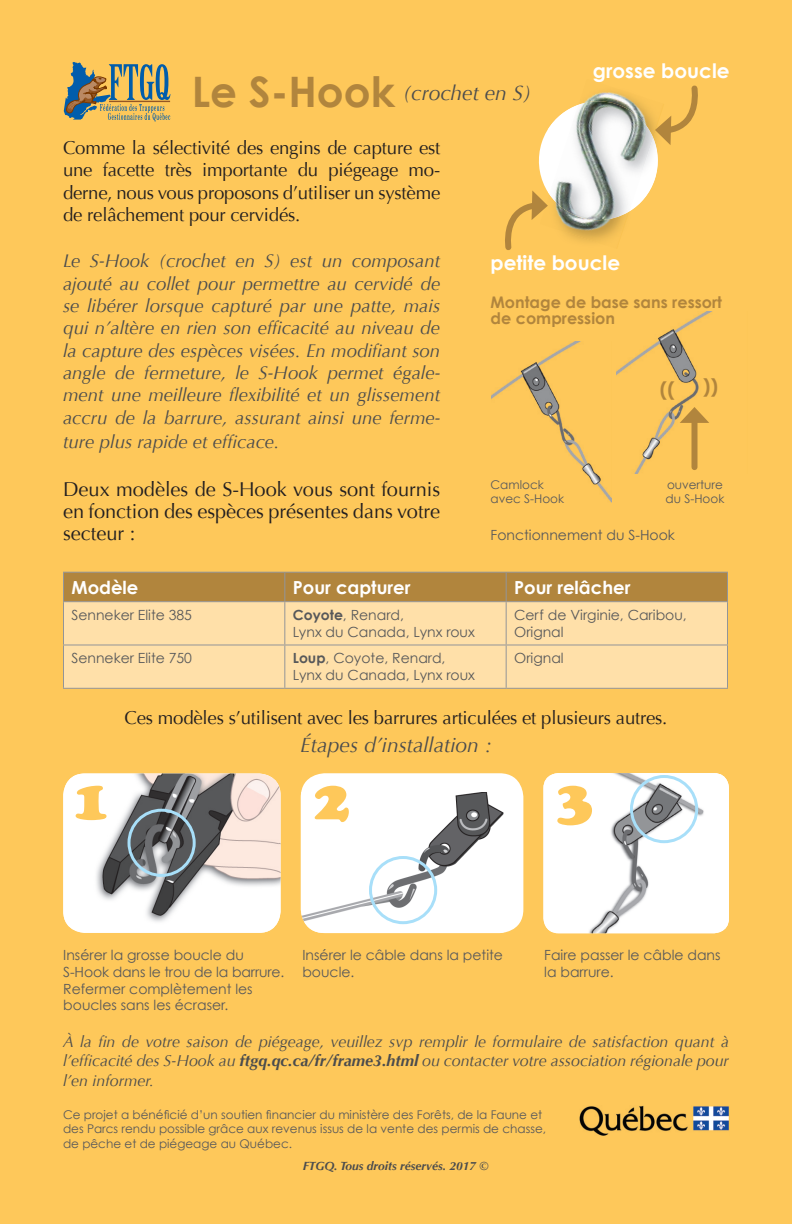
<style>
.page{position:relative;width:792px;height:1224px;background:#fec85a}
.page>*{position:absolute;margin:0;border:0;box-sizing:border-box;transform-origin:0 0}
.t1{font:900 60px "Cooper";color:#fec85a}
.t2{font:700 42px "Century Gothic";color:#b1853d}
.t3{font:italic 21px "Optima";color:#4b4c4d}
.t4{font:20px/22.4px "Optima";color:#231f20;text-align:justify}
.t5{font:700 20px "Century Gothic";color:#fff}
.t6{font:700 20px "Century Gothic";color:#b1853d}
.t7{font:italic 18.6px/22.6px "Optima";color:#4b4c4d;text-align:justify}
.t8{font:18.6px/22.4px "Optima";letter-spacing:-.01em;color:#231f20;text-align:justify}
.t9{font:700 18px "Century Gothic";color:#fff}
.t10{font:italic 16px/19.2px "Optima";color:#4b4c4d;text-align:justify}
.t11{font:700 16px/16px "Century Gothic";color:#b1853d}
.t12{font:14px/16.8px "Century Gothic";color:#57585a}
.t13{font:12px/14.4px "Century Gothic";color:#57585a}
.t14{font:italic 700 12px "Optima";color:#4b4c4d}
.s1{font-weight:700}
</style>
<div class="page">
<div style="left:301px;top:773px;width:222px;height:160px;background:#fff;border-radius:24px"></div>
<img style="left:301px;top:792px;width:203px;height:141px">
<svg style="left:64px;top:62px;width:106px;height:60px"></svg>
<hr style="left:109px;top:101px;width:61px;height:1px;background:#945623">
<img style="left:580px;top:1106px;width:150px;height:30px">
<svg style="left:63px;top:774px;width:218px;height:159px;background:#c8c5c4"></svg>
<img style="left:543px;top:773px;width:186px;height:160px">
<svg style="left:505px;top:85px;width:193px;height:165px"></svg>
<img style="left:492px;top:341px;width:119px;height:161px">
<img style="left:616px;top:312px;width:95px;height:162px">
<div style="left:692px;top:417px;width:6px;height:50px;background:#b1853d"></div>
<svg style="left:680px;top:407px;width:29px;height:16px"></svg>
<div style="left:128px;top:809px;width:68px;height:68px;border:3px solid #a8dff9;border-radius:50%"></div>
<div style="left:64px;top:602px;width:663px;height:86px;background:#ffe0a9"></div>
<div style="left:63px;top:572px;width:665px;height:29px;background:#b1853d"></div>
<hr style="left:63px;top:601px;width:222px;height:1px;background:#939598">
<hr style="left:63px;top:602px;width:1px;height:42px;background:#939598">
<hr style="left:285px;top:601px;width:221px;height:1px;background:#939598">
<hr style="left:284px;top:602px;width:1px;height:42px;background:#939598">
<hr style="left:506px;top:601px;width:222px;height:1px;background:#939598">
<hr style="left:506px;top:602px;width:1px;height:42px;background:#939598">
<hr style="left:727px;top:602px;width:1px;height:42px;background:#939598">
<hr style="left:63px;top:644px;width:222px;height:1px;background:#939598">
<hr style="left:63px;top:645px;width:1px;height:43px;background:#939598">
<hr style="left:285px;top:644px;width:221px;height:1px;background:#939598">
<hr style="left:284px;top:645px;width:1px;height:43px;background:#939598">
<hr style="left:506px;top:644px;width:222px;height:1px;background:#939598">
<hr style="left:506px;top:645px;width:1px;height:43px;background:#939598">
<hr style="left:727px;top:645px;width:1px;height:43px;background:#939598">
<hr style="left:63px;top:688px;width:222px;height:1px;background:#939598">
<hr style="left:285px;top:688px;width:221px;height:1px;background:#939598">
<hr style="left:506px;top:688px;width:222px;height:1px;background:#939598">
<div style="left:630px;top:775px;width:68px;height:68px;border:3px solid #a8dff9;border-radius:50%"></div>
<div style="left:369px;top:856px;width:68px;height:68px;border:3px solid #a8dff9;border-radius:50%"></div>
<p class="t5" style="left:593px;top:58px;width:138px">grosse boucle</p>
<h2 class="t2" style="left:192px;top:65px;width:205px">Le S-Hook</h2>
<p class="t8" style="left:63px;top:137px;width:379px">Comme la sélectivité des engins de capture est une fa cette très importante du piégeage mo&shy;derne, nous vous proposons d’utiliser un système de relâchement pour cervidés.</p>
<p class="t7" style="left:63px;top:250px;width:379px">Le S-Hook (crochet en S) est un composant ajouté au collet pour permettre au cervidé de se libé rer lorsque capturé par une patte, mais qui n’altère en rien son efficacité au niveau de la capture des espèces visées. En modi fiant son angle de fermeture, le S-Hook permet égale&shy;ment une meilleure flexibilité et un glissement accru de la barrure, assurant ainsi une ferme&shy;ture plus rapide et efficace.</p>
<p class="t4" style="left:63px;top:478px;width:379px">Deux modèles de S-Hook vous sont fournis en fonction des espèces présentes dans votre secteur :</p>
<p class="t3" style="left:403px;top:80px;width:130px">(crochet en S)</p>
<p class="t5" style="left:491px;top:250px;width:131px">petite boucle</p>
<p class="t11" style="left:491px;top:294px;width:233px">Montage de base sans ressort de compression</p>
<p class="t6" style="left:660px;top:376px;width:17px">((</p>
<p class="t6" style="left:718px;top:402px;width:17px;rotate:-180deg">((</p>
<p class="t13" style="left:491px;top:477px;width:75px">Camlock avec S-Hook</p>
<p class="t13" style="left:666px;top:477px;width:60px">ouverture du S-Hook</p>
<p class="t12" style="left:491px;top:526px;width:186px">Fonctionnement du S-Hook</p>
<p class="t9" style="left:72px;top:576px;width:68px">Modèle</p>
<p class="t9" style="left:293px;top:576px;width:119px">Pour capturer</p>
<p class="t9" style="left:514px;top:576px;width:118px">Pour relâcher</p>
<p class="t12" style="left:72px;top:607px;width:122px">Senneker Elite 385</p>
<p class="t12" style="left:293px;top:607px;width:184px"><span class="s1">Coyote</span>, Renard,<br>Lynx du Canada, Lynx roux</p>
<p class="t12" style="left:514px;top:607px;width:174px">Cerf de Virginie, Caribou,<br>Orignal</p>
<p class="t12" style="left:72px;top:650px;width:122px">Senneker Elite 750</p>
<p class="t12" style="left:293px;top:650px;width:184px"><span class="s1">Loup</span>, Coyote, Renard,<br>Lynx du Canada, Lynx roux</p>
<p class="t12" style="left:514px;top:650px;width:51px">Orignal</p>
<p class="t8" style="left:125px;top:707px;width:544px">Ces modèles s’utilisent avec les barrures articulées et plusieurs autres.</p>
<p class="t3" style="left:300px;top:733px;width:193px">Étapes d’installation :</p>
<h1 class="t1" style="left:73px;top:764px;width:37px">1</h1>
<h1 class="t1" style="left:314px;top:764px;width:37px">2</h1>
<h1 class="t1" style="left:557px;top:764px;width:37px">3</h1>
<p class="t12" style="left:63px;top:946px;width:223px">Insérer la grosse boucle du<br>S-Hook dans le trou de la barrure.<br>Refermer complètement les boucles sans les écraser.</p>
<p class="t12" style="left:302px;top:946px;width:202px">Insérer le câble dans la petite boucle.</p>
<p class="t12" style="left:544px;top:946px;width:178px">Faire passer le câble dans la barrure.</p>
<p class="t10" style="left:63px;top:1032px;width:667px">À la fin de votre saison de piégeage, veuillez svp remplir le formulaire de satisfaction quant à l’efficacité des S-Hook au <span class="s1">ftgq.qc.ca/fr/frame3.html</span> ou contacter votre association régionale pour l’en informer.</p>
<p class="t13" style="left:63px;top:1107px;width:485px">Ce projet a bénéficié d’un soutien financier du ministère des Forêts, de la Faune et des Parcs rendu possible grâce aux revenus issus de la vente des permis de chasse, de pêche et de piégeage au Québec.</p>
<p class="t14" style="left:303px;top:1159px;width:187px">FTGQ. Tous droits réservés. 2017 ©</p>
</div>
